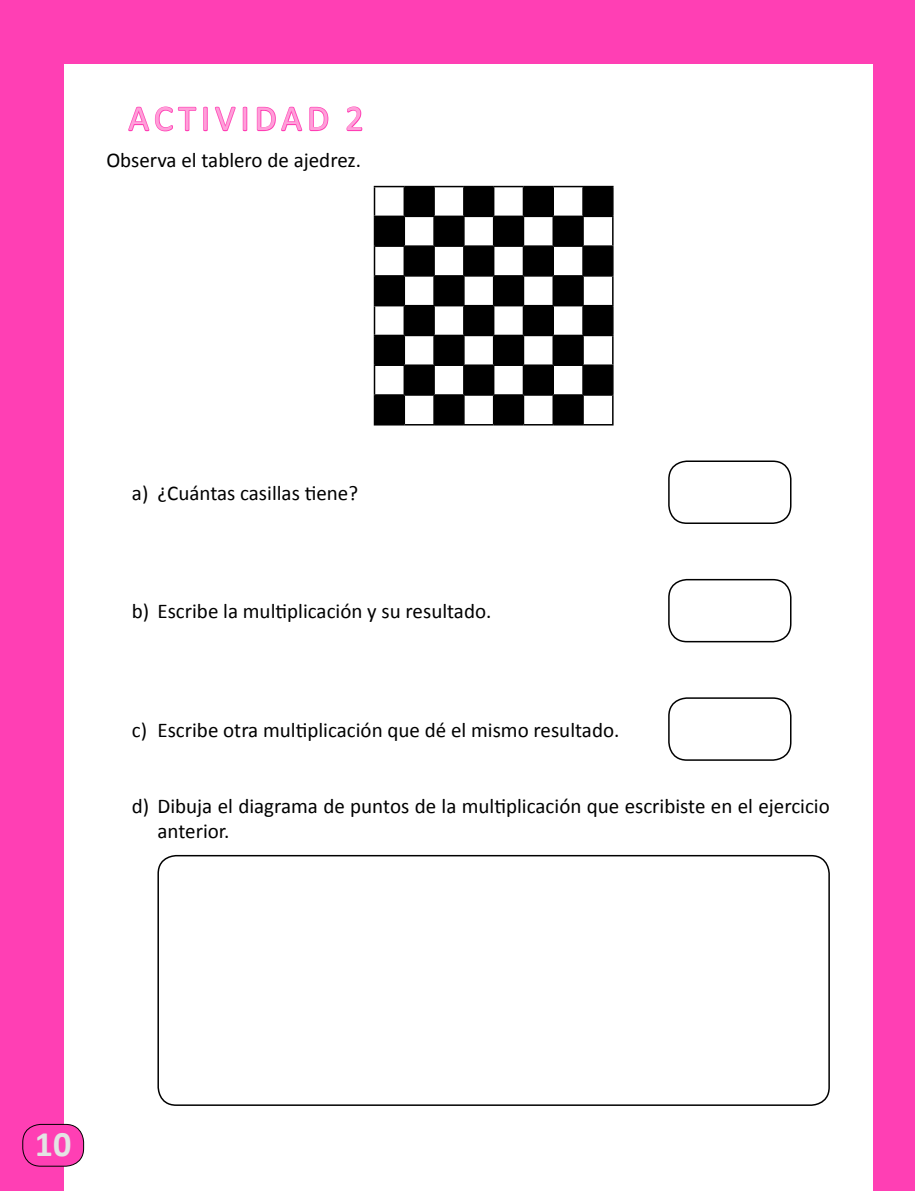
<style>
.page{position:relative;width:915px;height:1191px;background:#fff}
.page>*{position:absolute;margin:0;border:0;box-sizing:border-box;transform-origin:0 0}
.t1{font:36px "Calibri";color:#ff9fd9}
.t2{font:700 36px "Calibri";color:#e3e4e4}
.t3{font:21px/25.2px "Calibri";color:#000}
</style>
<div class="page">
<div style="left:0;top:0;width:64px;height:1191px;background:#ff3fb4"></div>
<div style="left:0;top:0;width:914px;height:64px;background:#ff3fb4"></div>
<div style="left:872px;top:0;width:42px;height:1191px;background:#ff3fb4"></div>
<div style="left:23px;top:1124px;width:61px;height:42px;background:#ff3fb4;border-radius:18px"></div>
<div style="left:22px;top:1124px;width:62px;height:42px;border:1px solid #000;border-radius:18px"></div>
<svg style="left:128px;top:106px;width:108px;height:26px"></svg>
<svg style="left:242px;top:106px;width:6px;height:26px"></svg>
<svg style="left:256px;top:106px;width:73px;height:26px"></svg>
<svg style="left:346px;top:106px;width:17px;height:26px"></svg>
<svg style="left:375px;top:187px;width:237px;height:237px"></svg>
<hr style="left:373px;top:186px;width:31px;height:1px;background:#000">
<hr style="left:373px;top:187px;width:2px;height:29px;background:#000">
<hr style="left:403px;top:187px;width:2px;height:29px;background:#000">
<hr style="left:553px;top:186px;width:30px;height:1px;background:#000">
<hr style="left:552px;top:187px;width:2px;height:29px;background:#000">
<hr style="left:583px;top:186px;width:30px;height:1px;background:#000">
<hr style="left:373px;top:216px;width:31px;height:1px;background:#000">
<hr style="left:373px;top:217px;width:2px;height:28px;background:#000">
<hr style="left:403px;top:217px;width:2px;height:28px;background:#000">
<hr style="left:553px;top:216px;width:30px;height:1px;background:#000">
<hr style="left:552px;top:217px;width:2px;height:28px;background:#000">
<hr style="left:583px;top:216px;width:30px;height:1px;background:#000">
<hr style="left:373px;top:245px;width:31px;height:2px;background:#000">
<hr style="left:373px;top:247px;width:2px;height:28px;background:#000">
<hr style="left:403px;top:247px;width:2px;height:28px;background:#000">
<hr style="left:553px;top:245px;width:30px;height:2px;background:#000">
<hr style="left:552px;top:247px;width:2px;height:28px;background:#000">
<hr style="left:583px;top:245px;width:30px;height:2px;background:#000">
<hr style="left:373px;top:275px;width:31px;height:2px;background:#000">
<hr style="left:373px;top:277px;width:2px;height:28px;background:#000">
<hr style="left:403px;top:277px;width:2px;height:28px;background:#000">
<hr style="left:553px;top:275px;width:30px;height:2px;background:#000">
<hr style="left:552px;top:277px;width:2px;height:28px;background:#000">
<hr style="left:583px;top:275px;width:30px;height:2px;background:#000">
<hr style="left:373px;top:305px;width:31px;height:1px;background:#000">
<hr style="left:373px;top:306px;width:2px;height:29px;background:#000">
<hr style="left:403px;top:306px;width:2px;height:29px;background:#000">
<hr style="left:553px;top:305px;width:30px;height:1px;background:#000">
<hr style="left:552px;top:306px;width:2px;height:29px;background:#000">
<hr style="left:583px;top:305px;width:30px;height:1px;background:#000">
<hr style="left:373px;top:335px;width:31px;height:1px;background:#000">
<hr style="left:373px;top:336px;width:2px;height:28px;background:#000">
<hr style="left:403px;top:336px;width:2px;height:28px;background:#000">
<hr style="left:553px;top:335px;width:30px;height:1px;background:#000">
<hr style="left:552px;top:336px;width:2px;height:28px;background:#000">
<hr style="left:583px;top:335px;width:30px;height:1px;background:#000">
<hr style="left:373px;top:364px;width:31px;height:2px;background:#000">
<hr style="left:373px;top:366px;width:2px;height:28px;background:#000">
<hr style="left:403px;top:366px;width:2px;height:28px;background:#000">
<hr style="left:553px;top:364px;width:30px;height:2px;background:#000">
<hr style="left:552px;top:366px;width:2px;height:28px;background:#000">
<hr style="left:583px;top:364px;width:30px;height:2px;background:#000">
<hr style="left:373px;top:394px;width:31px;height:2px;background:#000">
<hr style="left:373px;top:396px;width:2px;height:28px;background:#000">
<hr style="left:403px;top:396px;width:2px;height:28px;background:#000">
<hr style="left:553px;top:394px;width:30px;height:2px;background:#000">
<hr style="left:552px;top:396px;width:2px;height:28px;background:#000">
<hr style="left:583px;top:394px;width:30px;height:2px;background:#000">
<svg style="left:582px;top:187px;width:1px;height:237px"></svg>
<svg style="left:612px;top:187px;width:1px;height:237px"></svg>
<hr style="left:373px;top:424px;width:31px;height:1px;background:#000">
<svg style="left:404px;top:186px;width:149px;height:239px"></svg>
<hr style="left:463px;top:424px;width:30px;height:1px;background:#000">
<hr style="left:493px;top:424px;width:30px;height:1px;background:#000">
<hr style="left:523px;top:424px;width:30px;height:1px;background:#000">
<hr style="left:553px;top:424px;width:30px;height:1px;background:#000">
<hr style="left:583px;top:424px;width:30px;height:1px;background:#000">
<div style="left:668px;top:460px;width:123px;height:64px;border:2px solid #000;border-radius:18px"></div>
<div style="left:668px;top:579px;width:123px;height:63px;border:2px solid #000;border-radius:18px"></div>
<div style="left:668px;top:697px;width:123px;height:64px;border:2px solid #000;border-radius:18px"></div>
<div style="left:157px;top:855px;width:672px;height:251px;border:2px solid #000;border-radius:18px"></div>
<h1 class="t1" style="left:128px;top:96px;width:95px">Ac tividad</h1>
<h1 class="t1" style="left:345px;top:96px;width:20px">2</h1>
<p class="t3" style="left:106px;top:148px;width:256px">Observa el tablero de ajedrez.</p>
<p class="t3" style="left:132px;top:480px;width:227px">a) ¿Cuántas casillas tiene?</p>
<p class="t3" style="left:132px;top:599px;width:361px">b) Escribe la multiplicación y su resultado.</p>
<p class="t3" style="left:132px;top:717px;width:489px">c) Escribe otra multiplicación que dé el mismo resultado.</p>
<p class="t3" style="left:157px;top:793px;width:673px;text-indent:-26px">d) Dibuja el diagrama de puntos de la multiplicación que escribiste en el ejercicio anterior.</p>
<h1 class="t2" style="left:35px;top:1121px;width:38px">10</h1>
</div>
